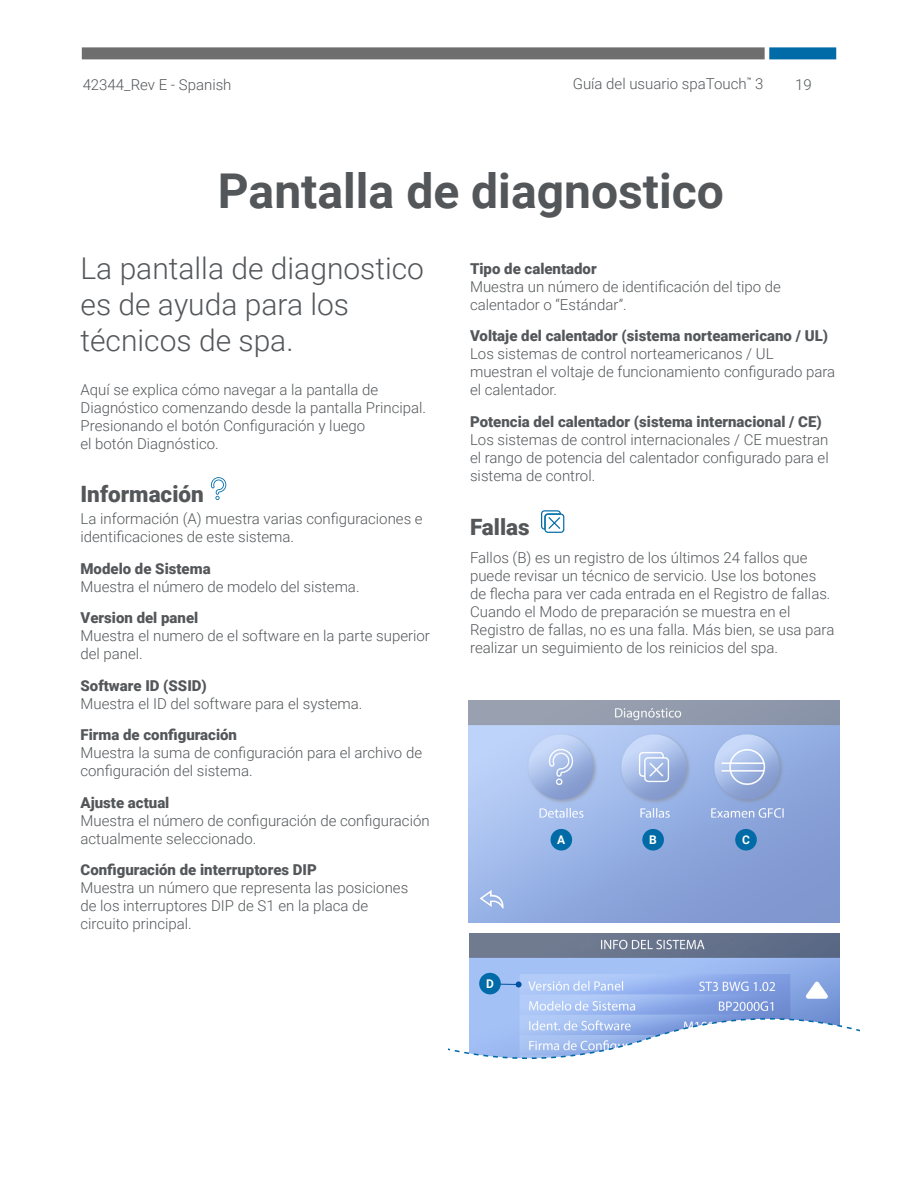
<style>
.page{position:relative;width:918px;height:1188px;background:#fff}
.page>*{position:absolute;margin:0;border:0;box-sizing:border-box;transform-origin:0 0}
.t1{font:700 48px "Roboto";color:#54575a}
.t2{font:300 30px/36px "Roboto";color:#54575a}
.t3{font:900 22.5px "Roboto";color:#54575a}
.t4{font:300 15px/18px "Roboto";color:#54575a}
.t5{font:900 15px "Roboto";color:#54575a}
.t6{font:700 12px "Roboto";color:#fff}
</style>
<div class="page">
<img style="left:469px;top:700px;width:370px;height:222px">
<img style="left:469px;top:933px;width:371px;height:78px">
<svg style="left:448px;top:1011px;width:412px;height:49px"></svg>
<svg style="left:211px;top:477px;width:15px;height:23px"></svg>
<svg style="left:541px;top:510px;width:23px;height:23px"></svg>
<div style="left:769px;top:47px;width:67px;height:12px;background:#006ba7"></div>
<div style="left:82px;top:47px;width:683px;height:12px;background:#6e6e6e"></div>
<div style="left:551px;top:829px;width:21px;height:22px;background:#006ba7;border-radius:50%"></div>
<div style="left:642px;top:829px;width:22px;height:22px;background:#006ba7;border-radius:50%"></div>
<div style="left:735px;top:829px;width:22px;height:22px;background:#006ba7;border-radius:50%"></div>
<svg style="left:501px;top:981px;width:21px;height:6px"></svg>
<div style="left:479px;top:973px;width:22px;height:21px;background:#006ba7;border-radius:50%"></div>
<p class="t4" style="left:573px;top:75px;width:192px">Guía del usuario spaTouch<sup>™</sup> 3</p>
<p class="t4" style="left:83px;top:75px;width:150px">42344_Rev E - Spanish</p>
<p class="t4" style="left:795px;top:75px;width:18px">19</p>
<p class="t1" style="left:218px;top:157px;width:507px">Pantalla de diagnostico</p>
<p class="t2" style="left:81px;top:250px;width:345px">La pantalla de diagnostico es de ayuda para los técnicos de spa.</p>
<p class="t4" style="left:81px;top:380px;width:347px">Aquí se explica cómo navegar a la pantalla de Diagnóstico comenzando desde la pantalla Principal.<br>Presionando el botón Configuración y luego<br>el botón Diagnóstico.</p>
<p class="t3" style="left:81px;top:479px;width:125px">Información</p>
<p class="t4" style="left:81px;top:509px;width:344px">La información (A) muestra varias configuraciones e identificaciones de este sistema.</p>
<p class="t5" style="left:81px;top:558px;width:132px">Modelo de Sistema</p>
<p class="t4" style="left:81px;top:577px;width:281px">Muestra el número de modelo del sistema.</p>
<p class="t5" style="left:81px;top:607px;width:119px">Version del panel</p>
<p class="t4" style="left:81px;top:626px;width:351px">Muestra el numero de el software en la parte superior del panel.</p>
<p class="t5" style="left:81px;top:675px;width:128px">Software ID (SSID)</p>
<p class="t4" style="left:81px;top:694px;width:284px">Muestra el ID del software para el systema.</p>
<p class="t5" style="left:81px;top:724px;width:158px">Firma de configuración</p>
<p class="t4" style="left:81px;top:743px;width:343px">Muestra la suma de configuración para el archivo de configuración del sistema.</p>
<p class="t5" style="left:81px;top:792px;width:90px">Ajuste actual</p>
<p class="t4" style="left:81px;top:811px;width:351px">Muestra el número de configuración de configuración actualmente seleccionado.</p>
<p class="t5" style="left:81px;top:859px;width:238px">Configuración de interruptores DIP</p>
<p class="t4" style="left:81px;top:878px;width:329px">Muestra un número que representa las posiciones de los interruptores DIP de S1 en la placa de circuito principal.</p>
<p class="t5" style="left:470px;top:258px;width:128px">Tipo de calentador</p>
<p class="t4" style="left:470px;top:277px;width:312px">Muestra un número de identificación del tipo de calentador o “Estándar”.</p>
<p class="t5" style="left:470px;top:325px;width:360px">Voltaje del calentador (sistema norteamericano / UL)</p>
<p class="t4" style="left:470px;top:344px;width:367px">Los sistemas de control norteamericanos / UL muestran el voltaje de funcionamiento configurado para el calentador.</p>
<p class="t5" style="left:470px;top:411px;width:353px">Potencia del calentador (sistema internacional / CE)</p>
<p class="t4" style="left:470px;top:430px;width:360px;text-align:justify">Los sistemas de control internacionales / CE muestran el rango de potencia del calentador configurado para el sistema de control.</p>
<p class="t3" style="left:470px;top:511px;width:61px">Fallas</p>
<p class="t4" style="left:470px;top:548px;width:366px">Fallos (B) es un registro de los últimos 24 fallos que puede revisar un técnico de servicio. Use los botones de flecha para ver cada entrada en el Registro de fallas.<br>Cuando el Modo de preparación se muestra en el Registro de fallas, no es una falla. Más bien, se usa para realizar un seguimiento de los reinicios del spa.</p>
<p class="t6" style="left:486px;top:975px;width:9px">D</p>
<p class="t6" style="left:557px;top:831px;width:10px">A</p>
<p class="t6" style="left:649px;top:831px;width:9px">B</p>
<p class="t6" style="left:742px;top:831px;width:9px">C</p>
</div>
